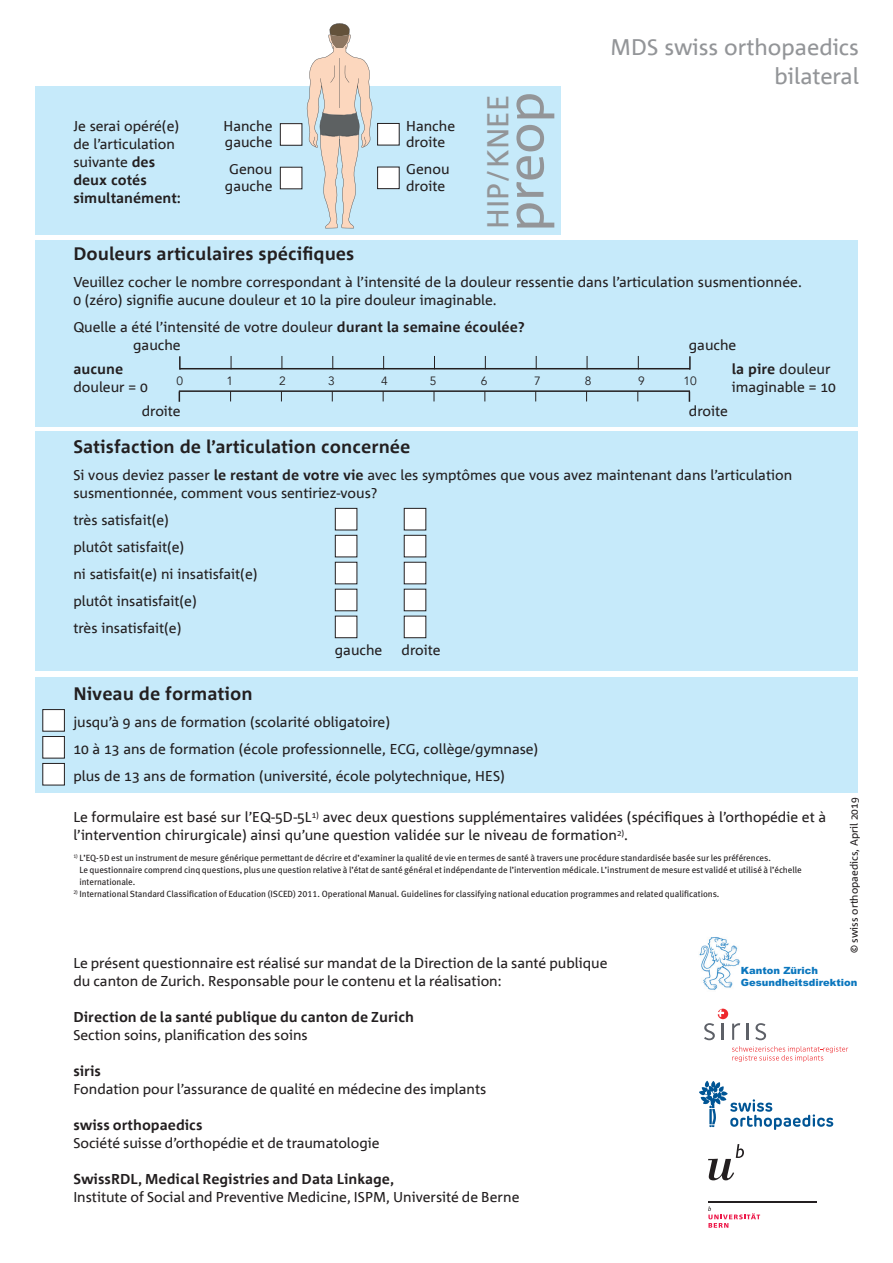
<style>
.page{position:relative;width:893px;height:1263px;background:#fff}
.page>*{position:absolute;margin:0;border:0;box-sizing:border-box;transform-origin:0 0}
.t1{font:51.75px "Corpid Office";color:#939598}
.t2{font:30px "Corpid Office";color:#939598}
.t3{font:22.5px/28.5px "Corpid Office";color:#939598;text-align:right}
.t4{font:700 18px "Corpid Office";color:#231f20}
.t5{font:14.25px/18px "Corpid Office";color:#231f20}
.t6{font:700 14.25px "Corpid Office";color:#231f20}
.t7{font:12px "Avenir";color:#231f20}
.t8{font:10.5px "Corpid Office";color:#231f20}
.t9{font:900 9.9px/11.9px "Arial";color:#0c77be}
.t10{font:9px/12px "Meta Book LF";color:#231f20}
.s1{font-weight:700}
</style>
<div class="page">
<div style="left:35px;top:431px;width:822px;height:240px;background:#c6eafa"></div>
<div style="left:35px;top:240px;width:822px;height:186px;background:#c6eafa"></div>
<div style="left:335px;top:508px;width:22px;height:22px;background:#fff"></div>
<div style="left:335px;top:508px;width:22px;height:22px;border:1px solid #231f20"></div>
<div style="left:404px;top:508px;width:22px;height:22px;background:#fff"></div>
<div style="left:404px;top:508px;width:22px;height:22px;border:1px solid #231f20"></div>
<div style="left:335px;top:535px;width:22px;height:22px;background:#fff"></div>
<div style="left:335px;top:535px;width:22px;height:22px;border:1px solid #231f20"></div>
<div style="left:404px;top:535px;width:22px;height:22px;background:#fff"></div>
<div style="left:404px;top:535px;width:22px;height:22px;border:1px solid #231f20"></div>
<div style="left:335px;top:562px;width:22px;height:22px;background:#fff"></div>
<div style="left:335px;top:562px;width:22px;height:22px;border:1px solid #231f20"></div>
<div style="left:404px;top:562px;width:22px;height:22px;background:#fff"></div>
<div style="left:404px;top:562px;width:22px;height:22px;border:1px solid #231f20"></div>
<div style="left:335px;top:589px;width:22px;height:22px;background:#fff"></div>
<div style="left:404px;top:589px;width:22px;height:22px;background:#fff"></div>
<div style="left:335px;top:616px;width:22px;height:22px;background:#fff"></div>
<div style="left:335px;top:616px;width:22px;height:22px;border:1px solid #231f20"></div>
<div style="left:404px;top:616px;width:22px;height:22px;background:#fff"></div>
<div style="left:404px;top:616px;width:22px;height:22px;border:1px solid #231f20"></div>
<div style="left:35px;top:86px;width:526px;height:148px;background:#c6eafa"></div>
<div style="left:378px;top:123px;width:21px;height:22px;background:#fff"></div>
<div style="left:377px;top:123px;width:22px;height:22px;border:1px solid #231f20"></div>
<div style="left:378px;top:167px;width:21px;height:22px;background:#fff"></div>
<div style="left:377px;top:167px;width:22px;height:22px;border:1px solid #231f20"></div>
<div style="left:280px;top:124px;width:22px;height:21px;background:#fff"></div>
<div style="left:280px;top:123px;width:22px;height:23px;border:1px solid #231f20"></div>
<div style="left:280px;top:167px;width:22px;height:22px;background:#fff"></div>
<svg style="left:307px;top:23px;width:65px;height:205px"></svg>
<div style="left:35px;top:677px;width:822px;height:116px;background:#c6eafa"></div>
<div style="left:43px;top:709px;width:21px;height:22px;background:#fff"></div>
<div style="left:43px;top:709px;width:22px;height:22px;border:1px solid #231f20"></div>
<div style="left:43px;top:736px;width:21px;height:22px;background:#fff"></div>
<div style="left:43px;top:736px;width:22px;height:22px;border:1px solid #231f20"></div>
<div style="left:43px;top:763px;width:21px;height:22px;background:#fff"></div>
<div style="left:43px;top:763px;width:22px;height:22px;border:1px solid #231f20"></div>
<svg style="left:746px;top:1023px;width:2px;height:17px"></svg>
<svg style="left:755px;top:1023px;width:11px;height:17px"></svg>
<svg style="left:704px;top:1009px;width:36px;height:31px"></svg>
<svg style="left:732px;top:1046px;width:116px;height:16px"></svg>
<svg style="left:708px;top:1144px;width:36px;height:36px"></svg>
<hr style="left:708px;top:1201px;width:108px;height:1px;background:#231f20">
<svg style="left:708px;top:1206px;width:52px;height:22px"></svg>
<svg style="left:699px;top:1081px;width:134px;height:49px"></svg>
<img style="left:699px;top:937px;width:41px;height:53px">
<hr style="left:180px;top:368px;width:510px;height:1px;background:#231f20">
<svg style="left:179px;top:356px;width:2px;height:14px"></svg>
<svg style="left:689px;top:356px;width:2px;height:14px"></svg>
<svg style="left:231px;top:356px;width:1px;height:12px"></svg>
<svg style="left:282px;top:356px;width:1px;height:12px"></svg>
<svg style="left:332px;top:356px;width:1px;height:12px"></svg>
<svg style="left:383px;top:356px;width:1px;height:12px"></svg>
<svg style="left:434px;top:356px;width:1px;height:12px"></svg>
<svg style="left:485px;top:356px;width:1px;height:12px"></svg>
<svg style="left:536px;top:356px;width:1px;height:12px"></svg>
<svg style="left:587px;top:356px;width:1px;height:12px"></svg>
<svg style="left:638px;top:356px;width:1px;height:12px"></svg>
<hr style="left:179px;top:390px;width:511px;height:2px;background:#231f20">
<p class="t5" style="left:73px;top:117px;width:109px">Je serai opéré(e) de l’articulation suivante <span class="s1">des deux cotés simultanément:</span></p>
<p class="t5" style="left:224px;top:118px;width:50px;line-height:16.5px">Hanche gauche</p>
<p class="t5" style="left:225px;top:162px;width:49px;line-height:16.5px">Genou gauche</p>
<p class="t5" style="left:406px;top:118px;width:50px;line-height:16.5px">Hanche droite</p>
<p class="t5" style="left:406px;top:162px;width:45px;line-height:16.5px">Genou droite</p>
<h2 class="t2" style="left:482px;top:229px;width:136px;rotate:-90deg">HIP / KNEE</h2>
<h1 class="t1" style="left:497px;top:232px;width:141px;rotate:-90deg">preop</h1>
<h3 class="t3" style="left:610px;top:34px;width:250px">MDS swiss orthopaedics bilateral</h3>
<p class="t4" style="left:73px;top:244px;width:282px">Douleurs articulaires spécifiques</p>
<p class="t5" style="left:73px;top:273px;width:730px">Veuillez cocher le nombre correspondant à l’intensité de la douleur ressentie dans l’articulation susmentionnée.<br>0 (zéro) signifie aucune douleur et 10 la pire douleur imaginable.</p>
<p class="t5" style="left:73px;top:318px;width:453px">Quelle a été l’intensité de votre douleur <span class="s1">durant la semaine écoulée?</span></p>
<p class="t6" style="left:73px;top:362px;width:51px">aucune</p>
<p class="t5" style="left:73px;top:379px;width:76px">douleur = 0</p>
<p class="t5" style="left:133px;top:336px;width:49px">gauche</p>
<p class="t5" style="left:689px;top:336px;width:49px">gauche</p>
<p class="t5" style="left:732px;top:361px;width:105px"><span class="s1">la pire</span> douleur imaginable = 10</p>
<p class="t7" style="left:176px;top:374px;width:8px">0</p>
<p class="t7" style="left:226px;top:374px;width:8px">1</p>
<p class="t7" style="left:279px;top:374px;width:8px">2</p>
<p class="t7" style="left:328px;top:374px;width:8px">3</p>
<p class="t7" style="left:381px;top:374px;width:8px">4</p>
<p class="t7" style="left:430px;top:374px;width:8px">5</p>
<p class="t7" style="left:481px;top:374px;width:8px">6</p>
<p class="t7" style="left:534px;top:374px;width:8px">7</p>
<p class="t7" style="left:585px;top:374px;width:8px">8</p>
<p class="t7" style="left:638px;top:374px;width:8px">9</p>
<p class="t7" style="left:683px;top:374px;width:15px">10</p>
<p class="t5" style="left:142px;top:402px;width:40px">droite</p>
<p class="t5" style="left:689px;top:402px;width:40px">droite</p>
<p class="t4" style="left:73px;top:436px;width:339px">Satisfaction de l’articulation concernée</p>
<p class="t5" style="left:73px;top:466px;width:720px">Si vous deviez passer <span class="s1">le restant de votre vie</span> avec les symptômes que vous avez maintenant dans l’articulation susmentionnée, comment vous sentiriez-vous?</p>
<p class="t5" style="left:73px;top:507px;width:186px;line-height:27px">très satisfait(e)<br>plutôt satisfait(e)<br>ni satisfait(e) ni insatisfait(e) plutôt insatisfait(e)<br>très insatisfait(e)</p>
<p class="t5" style="left:335px;top:641px;width:49px">gauche</p>
<p class="t5" style="left:402px;top:641px;width:40px">droite</p>
<p class="t4" style="left:73px;top:684px;width:181px">Niveau de formation</p>
<p class="t5" style="left:73px;top:709px;width:466px;line-height:27px">jusqu’à 9 ans de formation (scolarité obligatoire)<br>10 à 13 ans de formation (école professionnelle, ECG, collège/gymnase) plus de 13 ans de formation (université, école polytechnique, HES)</p>
<p class="t5" style="left:73px;top:809px;width:754px">Le formulaire est basé sur l’EQ-5D-5L<sup>1)</sup> avec deux questions supplémentaires validées (spécifiques à l’orthopédie et à l’intervention chirurgicale) ainsi qu’une question validée sur le niveau de formation<sup>2)</sup>.</p>
<p class="t10" style="left:79px;top:852px;width:724px;text-indent:-6px"><sup>1)</sup> L’EQ-5D est un instrument de mesure générique permettant de décrire et d’examiner la qualité de vie en termes de santé à travers une procédure standardisée basée sur les préférences.<br>Le questionnaire comprend cinq questions, plus une question relative à l’état de santé général et indépendante de l’intervention médicale. L’instrument de mesure est validé et utilisé à l’échelle internationale.</p>
<p class="t10" style="left:73px;top:888px;width:648px"><sup>2)</sup> International Standard Classification of Education (ISCED) 2011. Operational Manual. Guidelines for classifying national education programmes and related qualifications.</p>
<p class="t8" style="left:848px;top:953px;width:157px;rotate:-90deg">© swiss orthopaedics, April 2019</p>
<p class="t5" style="left:73px;top:954px;width:536px">Le présent questionnaire est réalisé sur mandat de la Direction de la santé publique du canton de Zurich. Responsable pour le contenu et la réalisation:</p>
<p class="t6" style="left:73px;top:1009px;width:342px">Direction de la santé publique du canton de Zurich</p>
<p class="t5" style="left:73px;top:1026px;width:236px">Section soins, planification des soins</p>
<p class="t6" style="left:73px;top:1063px;width:29px">siris</p>
<p class="t5" style="left:73px;top:1080px;width:414px">Fondation pour l’assurance de qualité en médecine des implants</p>
<p class="t6" style="left:73px;top:1117px;width:131px">swiss orthopaedics</p>
<p class="t5" style="left:73px;top:1134px;width:308px">Société suisse d’orthopédie et de traumatologie</p>
<p class="t6" style="left:73px;top:1171px;width:322px">SwissRDL, Medical Registries and Data Linkage,</p>
<p class="t5" style="left:73px;top:1188px;width:448px">Institute of Social and Preventive Medicine, ISPM, Université de Berne</p>
<p class="t9" style="left:741px;top:965px;width:118px">Kanton Zürich<br>Gesundheitsdirektion</p>
</div>
